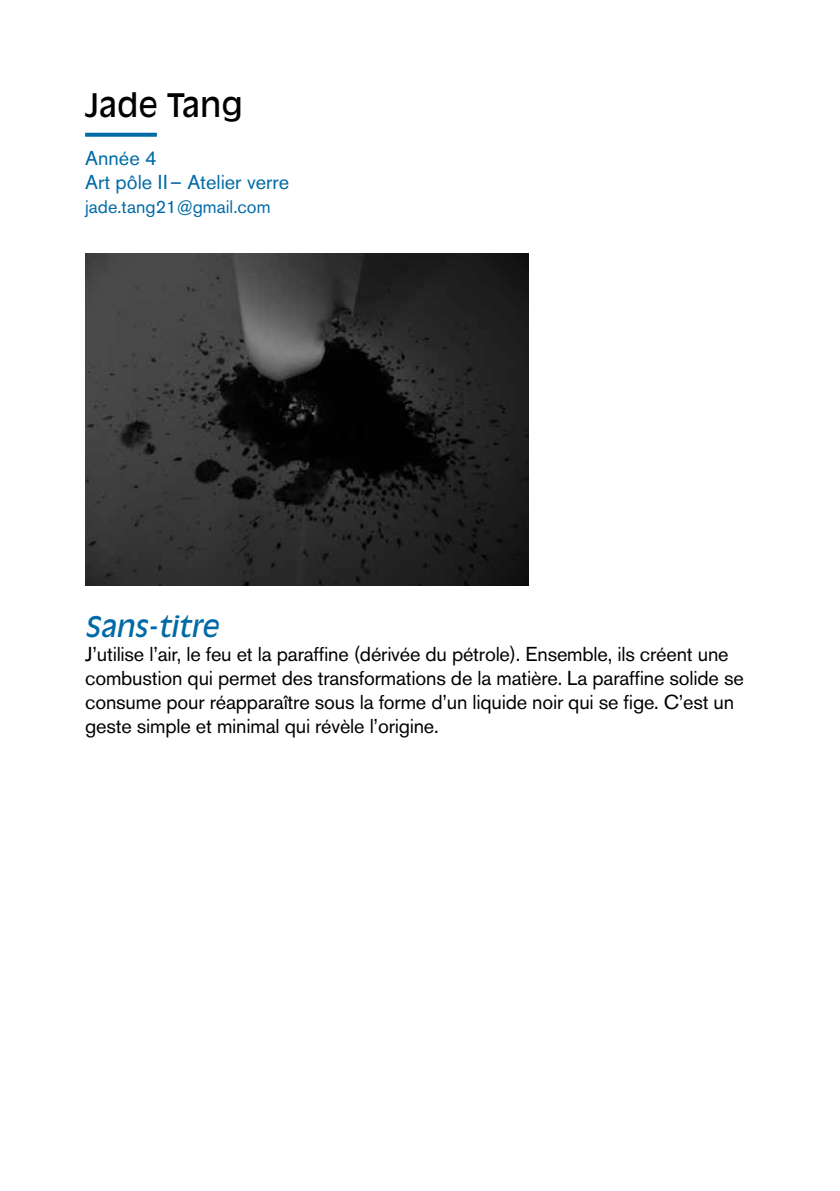
<style>
.page{position:relative;width:840px;height:1191px;background:#fff}
.page>*{position:absolute;margin:0;border:0;box-sizing:border-box;transform-origin:0 0}
.t1{font:32px "Antique Olive Std";color:#000}
.t2{font:italic 28px "Antique Olive Std";color:#006aa7}
.t3{font:20px/24px "Akzidenz Grotesk BE";letter-spacing:-.01em;color:#000}
.t4{font:20px/24px "Akzidenz Grotesk BE";color:#006aa7}
.t5{font:18px "Akzidenz Grotesk BE";color:#006aa7}
</style>
<div class="page">
<svg style="left:85px;top:133px;width:72px;height:4px"></svg>
<img style="left:85px;top:253px;width:443px;height:332px">
<h1 class="t1" style="left:85px;top:86px;width:159px">Jade Tang</h1>
<p class="t4" style="left:85px;top:146px;width:205px">Année 4<br>Art pôle II– Atelier verre</p>
<p class="t5" style="left:85px;top:196px;width:187px">jade.tang21@gmail.com</p>
<h2 class="t2" style="left:85px;top:610px;width:135px">SANS-TITRE</h2>
<p class="t3" style="left:85px;top:642px;width:660px">J’utilise l’air, le feu et la paraffine (dérivée du pétrole). Ensemble, ils créent une combustion qui permet des transformations de la matière. La paraffine solide se consume pour réapparaître sous la forme d’un liquide noir qui se fige. C’est un geste simple et minimal qui révèle l’origine.</p>
</div>
